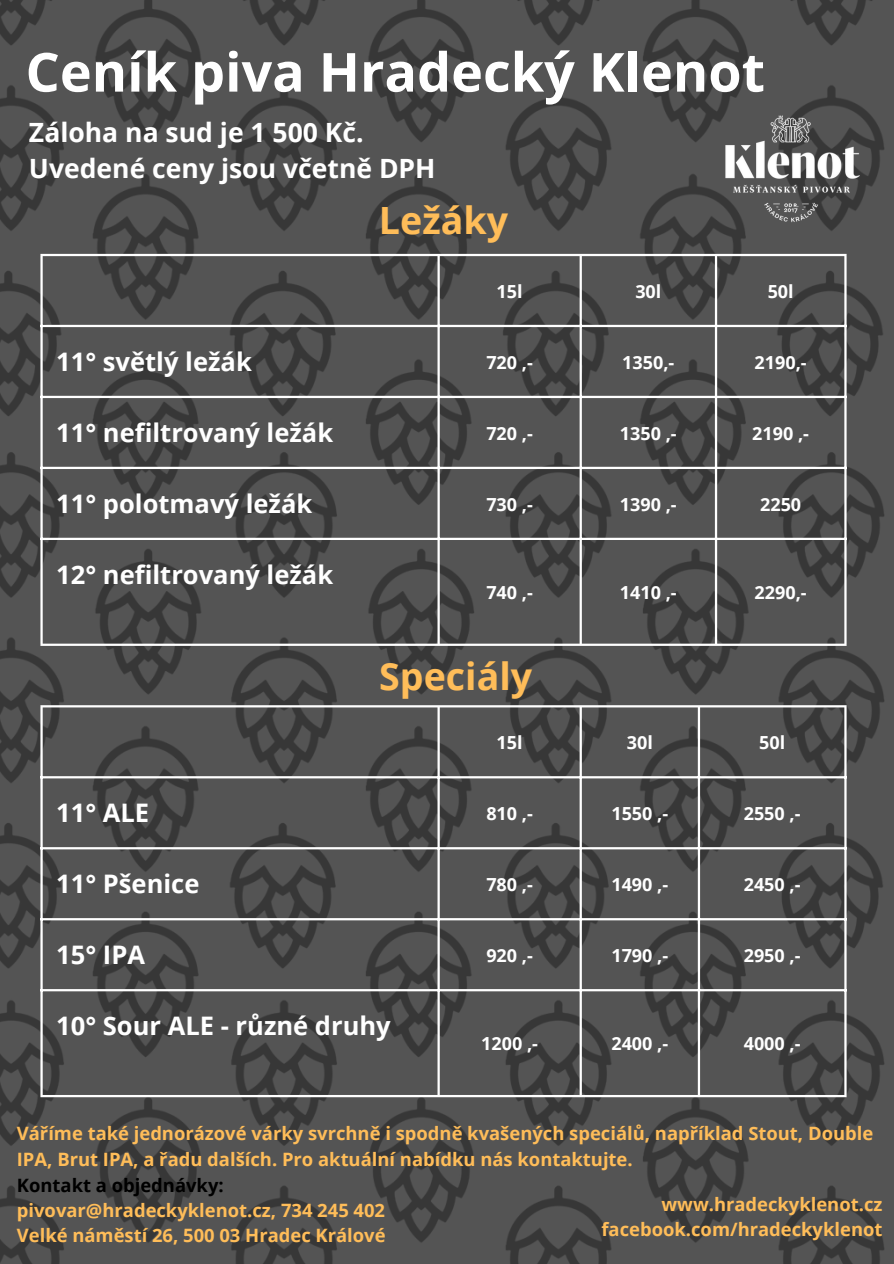
<style>
.page{position:relative;width:894px;height:1264px;background:#fff}
.page>*{position:absolute;margin:0;border:0;box-sizing:border-box;transform-origin:0 0}
.t1{font:700 53.85px "Open Sans";color:#fff}
.t2{font:700 37.5px "Open Sans";color:#ffbd59}
.t3{font:700 26.55px "Open Sans";color:#fff}
.t4{font:700 25.5px "Open Sans";color:#fff}
.t5{font:700 18.45px/25.8px "Open Sans";color:#ffbd59}
.t6{font:700 18.45px "Open Sans";color:#000}
.t7{font:700 18px "Open Sans";color:#fff}
</style>
<div class="page">
<img style="left:0;top:0;width:893px;height:1263px">
<hr style="left:40px;top:256px;width:3px;height:387px;background:#fff">
<hr style="left:437px;top:256px;width:2px;height:387px;background:#fff">
<hr style="left:579px;top:256px;width:2px;height:387px;background:#fff">
<hr style="left:714px;top:256px;width:3px;height:387px;background:#fff">
<hr style="left:844px;top:256px;width:2px;height:387px;background:#fff">
<hr style="left:40px;top:254px;width:806px;height:2px;background:#fff">
<hr style="left:40px;top:325px;width:806px;height:2px;background:#fff">
<hr style="left:40px;top:396px;width:806px;height:2px;background:#fff">
<hr style="left:40px;top:467px;width:806px;height:2px;background:#fff">
<hr style="left:40px;top:537px;width:806px;height:3px;background:#fff">
<hr style="left:40px;top:643px;width:806px;height:3px;background:#fff">
<hr style="left:40px;top:707px;width:3px;height:387px;background:#fff">
<hr style="left:437px;top:707px;width:2px;height:387px;background:#fff">
<hr style="left:579px;top:707px;width:2px;height:387px;background:#fff">
<hr style="left:697px;top:707px;width:2px;height:387px;background:#fff">
<hr style="left:844px;top:707px;width:2px;height:387px;background:#fff">
<hr style="left:40px;top:705px;width:806px;height:2px;background:#fff">
<hr style="left:40px;top:776px;width:806px;height:2px;background:#fff">
<hr style="left:40px;top:847px;width:806px;height:2px;background:#fff">
<hr style="left:40px;top:918px;width:806px;height:2px;background:#fff">
<hr style="left:40px;top:989px;width:806px;height:2px;background:#fff">
<hr style="left:40px;top:1094px;width:806px;height:3px;background:#fff">
<img style="left:711px;top:104px;width:158px;height:125px">
<p class="t1" style="left:26px;top:34px;width:740px">Ceník piva Hradecký Klenot</p>
<p class="t3" style="left:29px;top:114px;width:336px">Záloha na sud je 1 500 Kč.</p>
<p class="t3" style="left:29px;top:150px;width:408px">Uvedené ceny jsou včetně DPH</p>
<p class="t2" style="left:379px;top:194px;width:130px">Ležáky</p>
<p class="t7" style="left:496px;top:278px;width:28px">15l</p>
<p class="t7" style="left:635px;top:278px;width:28px">30l</p>
<p class="t7" style="left:767px;top:278px;width:28px">50l</p>
<p class="t4" style="left:56px;top:344px;width:197px">11° světlý ležák</p>
<p class="t7" style="left:486px;top:349px;width:48px">720 ,-</p>
<p class="t7" style="left:622px;top:349px;width:54px">1350,-</p>
<p class="t7" style="left:754px;top:349px;width:54px">2190,-</p>
<p class="t4" style="left:56px;top:415px;width:278px">11° nefiltrovaný ležák</p>
<p class="t7" style="left:486px;top:420px;width:48px">720 ,-</p>
<p class="t7" style="left:619px;top:420px;width:58px">1350 ,-</p>
<p class="t7" style="left:752px;top:420px;width:58px">2190 ,-</p>
<p class="t4" style="left:56px;top:485px;width:257px">11° polotmavý ležák</p>
<p class="t7" style="left:486px;top:491px;width:48px">730 ,-</p>
<p class="t7" style="left:619px;top:491px;width:58px">1390 ,-</p>
<p class="t7" style="left:760px;top:491px;width:43px">2250</p>
<p class="t4" style="left:56px;top:556px;width:278px">12° nefiltrovaný ležá k</p>
<p class="t7" style="left:486px;top:579px;width:48px">740 ,-</p>
<p class="t7" style="left:619px;top:579px;width:58px">1410 ,-</p>
<p class="t7" style="left:754px;top:579px;width:54px">2290,-</p>
<p class="t2" style="left:379px;top:650px;width:154px">Speciály</p>
<p class="t7" style="left:496px;top:730px;width:28px">15l</p>
<p class="t7" style="left:626px;top:730px;width:28px">30l</p>
<p class="t7" style="left:759px;top:730px;width:28px">50l</p>
<p class="t4" style="left:56px;top:795px;width:94px">11° ALE</p>
<p class="t7" style="left:486px;top:800px;width:48px">810 ,-</p>
<p class="t7" style="left:611px;top:800px;width:58px">1550 ,-</p>
<p class="t7" style="left:743px;top:800px;width:58px">2550 ,-</p>
<p class="t4" style="left:56px;top:866px;width:145px">11° Pšenice</p>
<p class="t7" style="left:486px;top:871px;width:48px">780 ,-</p>
<p class="t7" style="left:611px;top:871px;width:58px">1490 ,-</p>
<p class="t7" style="left:743px;top:871px;width:58px">2450 ,-</p>
<p class="t4" style="left:56px;top:937px;width:90px">15° IPA</p>
<p class="t7" style="left:486px;top:942px;width:48px">920 ,-</p>
<p class="t7" style="left:611px;top:942px;width:58px">1790 ,-</p>
<p class="t7" style="left:743px;top:942px;width:58px">2950 ,-</p>
<p class="t4" style="left:56px;top:1008px;width:336px">10° Sour ALE - různé druhy</p>
<p class="t7" style="left:481px;top:1030px;width:58px">1200 ,-</p>
<p class="t7" style="left:611px;top:1030px;width:58px">2400 ,-</p>
<p class="t7" style="left:743px;top:1030px;width:58px">4000 ,-</p>
<p class="t5" style="left:17px;top:1120px;width:857px">Váříme také jednorázové vá rky svrchně i spodně kvašených speciá lů, například Stout, Double<br>IPA, Brut IPA, a řadu dalších. Pro aktuá lní nabídku nás kontaktujte.</p>
<p class="t6" style="left:17px;top:1172px;width:208px">Kontakt a objednávky:</p>
<p class="t5" style="left:17px;top:1197px;width:369px">pivovar@hradeckyklenot.cz, 734 245 402</p>
<p class="t5" style="left:17px;top:1221px;width:364px">Velké ná městí 26, 500 03 Hradec Krá lové</p>
<p class="t5" style="left:661px;top:1191px;width:222px">www.hradeckyklenot.cz</p>
<p class="t5" style="left:601px;top:1215px;width:282px">facebook.com/hradeckyklenot</p>
</div>
